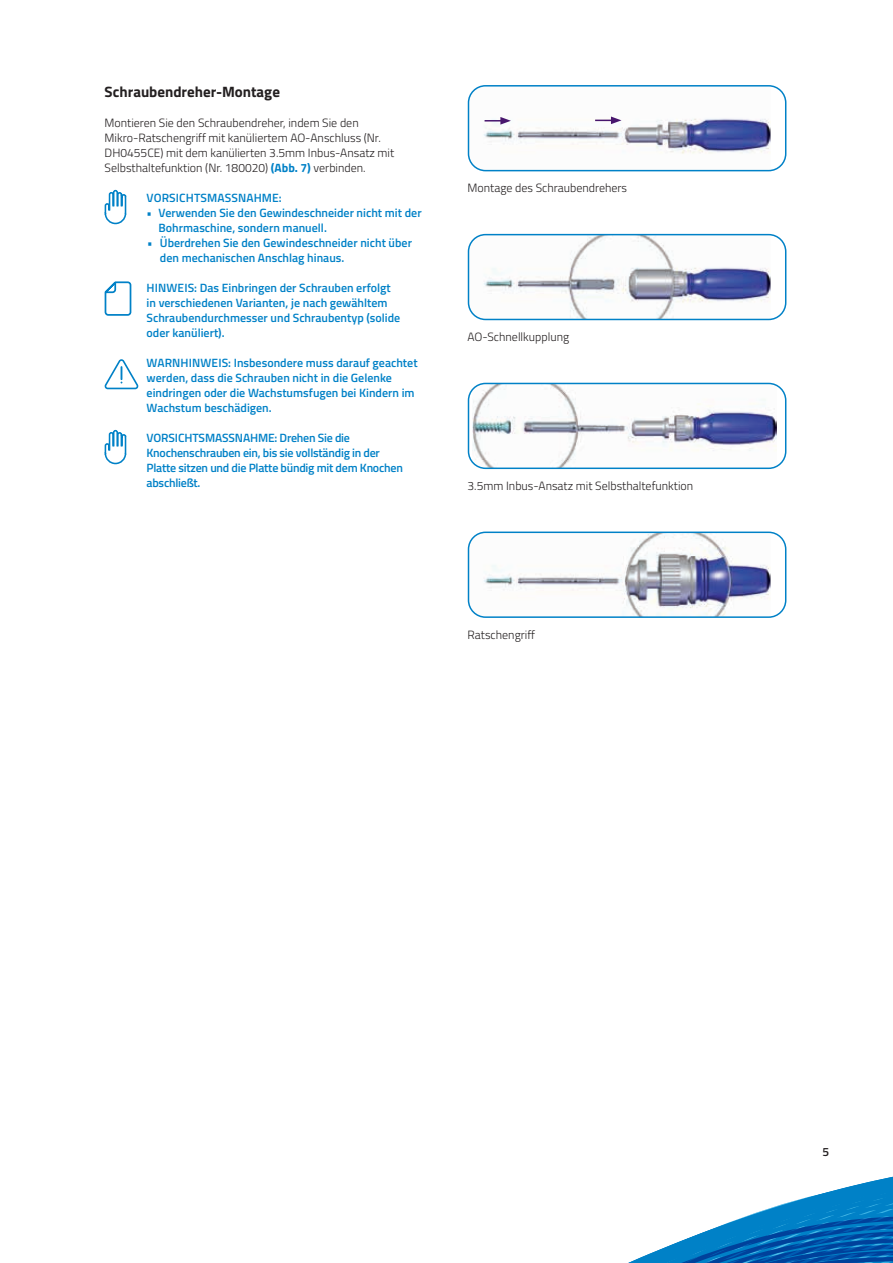
<style>
.page{position:relative;width:893px;height:1263px;background:#fff}
.page>*{position:absolute;margin:0;border:0;box-sizing:border-box;transform-origin:0 0}
.t1{font:700 15px "Titillium";color:#231f20}
.t2{font:600 12px/15px "Titillium";color:#0081c7}
.t3{font:300 12px/15px "Titillium";color:#231f20}
.t4{font:600 12px/15px "Titillium";letter-spacing:-.02em;color:#0081c7}
.t5{font:600 12px "Titillium";color:#231f20}
.s1{font-weight:700;color:#0081c7}
</style>
<div class="page">
<svg style="left:104px;top:189px;width:23px;height:36px"></svg>
<svg style="left:104px;top:281px;width:28px;height:35px"></svg>
<svg style="left:104px;top:359px;width:34px;height:106px"></svg>
<img style="left:468px;top:86px;width:302px;height:85px">
<div style="left:468px;top:85px;width:318px;height:86px;border:2px solid #0081c7;border-radius:17px"></div>
<img style="left:468px;top:235px;width:302px;height:84px">
<div style="left:468px;top:234px;width:318px;height:86px;border:2px solid #0081c7;border-radius:17px"></div>
<img style="left:472px;top:383px;width:305px;height:85px">
<div style="left:468px;top:383px;width:318px;height:86px;border:2px solid #0081c7;border-radius:17px"></div>
<img style="left:468px;top:534px;width:302px;height:83px">
<div style="left:468px;top:531px;width:318px;height:87px;border:2px solid #0081c7;border-radius:17px"></div>
<svg style="left:485px;top:117px;width:26px;height:8px"></svg>
<svg style="left:595px;top:117px;width:26px;height:7px"></svg>
<svg style="left:628px;top:1176px;width:265px;height:87px"></svg>
<p class="t1" style="left:105px;top:80px;width:177px">Schraubendreher-Montage</p>
<p class="t3" style="left:105px;top:114px;width:291px">Montieren Sie den Schraubendreher, indem Sie den Mikro-Ratschengriff mit kanüliertem AO-Anschluss (Nr.<br>DH0455CE) mit dem kanülierten 3.5mm Inbus-Ansatz mit Selbsthaltefunktion (Nr. 180020) <span class="s1">(Abb. 7)</span> verbinden.</p>
<p class="t2" style="left:147px;top:189px;width:137px">VORSICHTSMASSNAHME:</p>
<p class="t2" style="left:159px;top:204px;width:265px;text-indent:-12px">• Verwenden Sie den Gewindeschneider nicht mit der<br>Bohrmaschine, sondern manuell.</p>
<p class="t2" style="left:160px;top:234px;width:254px;text-indent:-13px">• Überdrehen Sie den Gewindeschneider nicht über den mechanischen Anschlag hinaus.</p>
<p class="t2" style="left:147px;top:279px;width:255px">HINWEIS: Das Einbringen der Schrauben erfolgt in verschiedenen Varianten, je nach gewähltem Schraubendurchmesser und Schraubentyp (solide oder kanüliert).</p>
<p class="t2" style="left:147px;top:354px;width:273px">WARNHINWEIS: Insbesondere muss darauf geachtet werden, dass die Schrauben nicht in die Gelenke eindringen oder die Wachstumsfugen bei Kindern im Wachstum beschädigen.</p>
<p class="t4" style="left:147px;top:429px;width:258px">VORSICHTSMASSNAHME: Drehen Sie die Knochenschrauben ein, bis sie vollständig in der Platte sitzen und die Platte bündig mit dem Knochen abschließt.</p>
<p class="t3" style="left:468px;top:180px;width:161px">Montage des Schraubendrehers</p>
<p class="t3" style="left:468px;top:329px;width:103px">AO-Schnellkupplung</p>
<p class="t3" style="left:468px;top:478px;width:227px">3.5mm Inbus-Ansatz mit Selbsthaltefunktion</p>
<p class="t3" style="left:468px;top:626px;width:69px">Ratschengriff</p>
<p class="t5" style="left:822px;top:1143px;width:8px">5</p>
</div>
